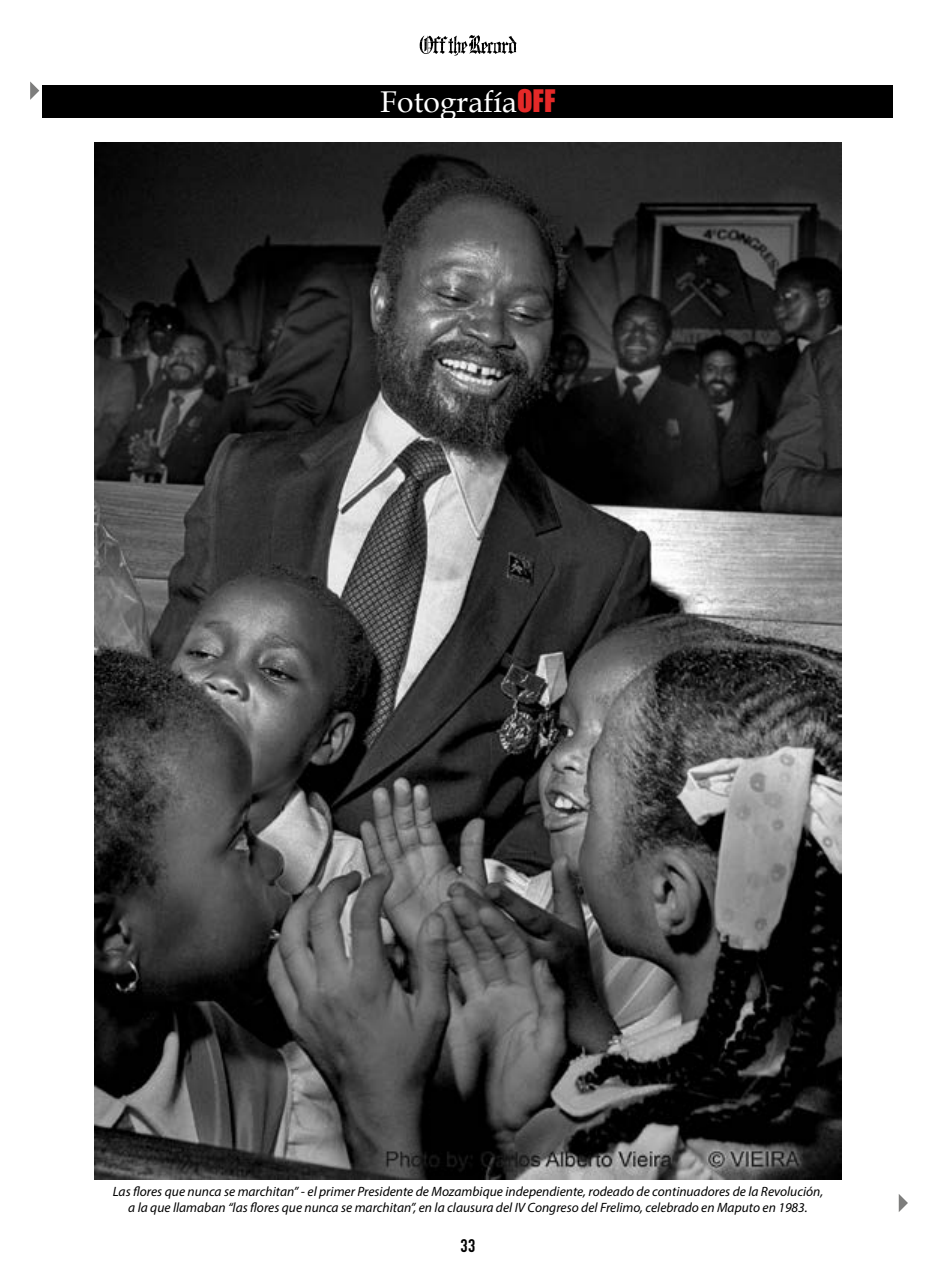
<style>
.page{position:relative;width:936px;height:1276px;background:#fff}
.page>*{position:absolute;margin:0;border:0;box-sizing:border-box;transform-origin:0 0}
.t1{font:30px "Book Antiqua";color:#fff}
.t2{font:700 18px "DIN Condensed";color:#000;scale:1.07 1}
.t3{font:italic 13.5px/16.5px "Myriad Pro";color:#000;text-align:center}
.s1{font-family:"Impact";font-size:28.5px;color:#e52928}
</style>
<div class="page">
<svg style="left:419px;top:35px;width:97px;height:21px"></svg>
<div style="left:43px;top:85px;width:850px;height:33px;background:#000"></div>
<svg style="left:898px;top:1194px;width:9px;height:18px"></svg>
<svg style="left:30px;top:81px;width:9px;height:19px"></svg>
<img style="left:94px;top:143px;width:747px;height:1036px">
<h1 class="t1" style="left:380px;top:81px;width:176px">Fotografía<span class="s1">OFF</span></h1>
<p class="t3" style="left:113px;top:1182px;width:712px">Las flores que nunca se marchitan” - el primer Presidente de Mozambique independiente, rodeado de continuadores de la Revolución, a la que llamaban “las flores que nunca se marchitan”, en la clausura del IV Congreso del Frelimo, celebrado en Maputo en 1983.</p>
<h2 class="t2" style="left:460px;top:1233px;width:15px">33</h2>
</div>
